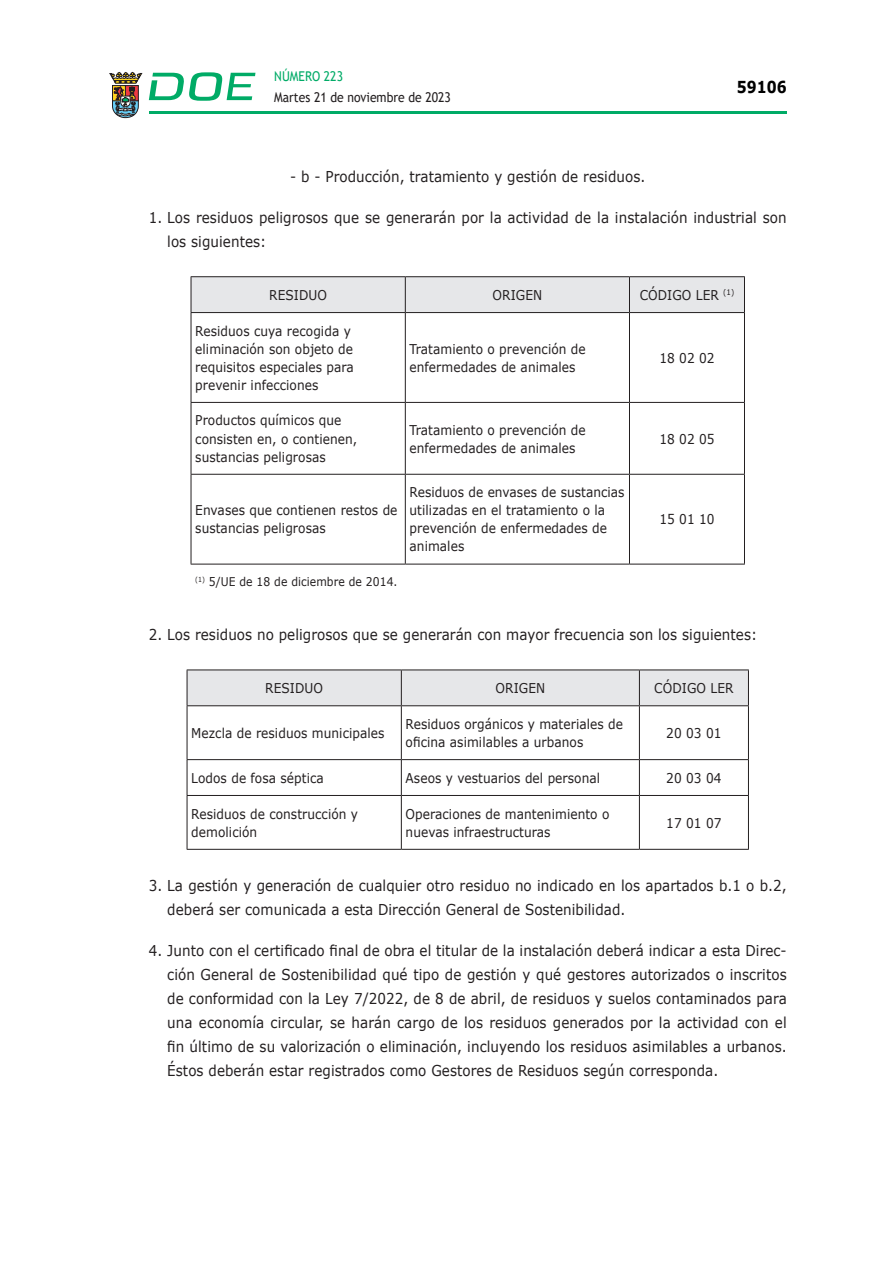
<style>
.page{position:relative;width:893px;height:1263px;background:#fff}
.page>*{position:absolute;margin:0;border:0;box-sizing:border-box;transform-origin:0 0}
.t1{font:700 16.5px "Verdana";color:#000;scale:.85 1}
.CUERPO_DE_TEXTO{font:15px/24px "Verdana";letter-spacing:.005em;color:#231f20;scale:.9 1}
.CUERPO_DE_TEXTO_TABL{font:13.5px/18px "Verdana";letter-spacing:.005em;color:#231f20;scale:.9 1}
.TABLATITULO{font:13.5px "Verdana";letter-spacing:.005em;color:#231f20;scale:.9 1}
.t2{font:13.5px "Trebuchet MS";color:#231f20;scale:.9 1}
.t3{font:13.5px "Trebuchet MS";color:#00ab67;scale:.9 1}
.CUERPO_DE_TEXTO-2{font:12px "Verdana";letter-spacing:.005em;color:#231f20;scale:.9 1}
</style>
<div class="page">
<hr style="left:149px;top:111px;width:638px;height:3px;background:#00ab66">
<svg style="left:109px;top:72px;width:33px;height:46px"></svg>
<svg style="left:149px;top:72px;width:106px;height:29px"></svg>
<div style="left:192px;top:277px;width:552px;height:35px;background:#e6e7e9"></div>
<hr style="left:191px;top:276px;width:214px;height:1px;background:#231f20">
<hr style="left:191px;top:277px;width:1px;height:35px;background:#231f20">
<hr style="left:191px;top:312px;width:214px;height:1px;background:#231f20">
<hr style="left:405px;top:276px;width:224px;height:1px;background:#231f20">
<hr style="left:405px;top:277px;width:1px;height:35px;background:#231f20">
<hr style="left:405px;top:312px;width:224px;height:1px;background:#231f20">
<hr style="left:629px;top:276px;width:116px;height:1px;background:#231f20">
<hr style="left:629px;top:277px;width:1px;height:35px;background:#231f20">
<hr style="left:744px;top:277px;width:1px;height:35px;background:#231f20">
<hr style="left:629px;top:312px;width:116px;height:1px;background:#231f20">
<hr style="left:191px;top:313px;width:1px;height:89px;background:#231f20">
<hr style="left:405px;top:313px;width:1px;height:89px;background:#231f20">
<hr style="left:629px;top:313px;width:1px;height:89px;background:#231f20">
<hr style="left:744px;top:313px;width:1px;height:89px;background:#231f20">
<hr style="left:191px;top:402px;width:214px;height:1px;background:#231f20">
<hr style="left:191px;top:403px;width:1px;height:71px;background:#231f20">
<hr style="left:405px;top:402px;width:224px;height:1px;background:#231f20">
<hr style="left:405px;top:403px;width:1px;height:71px;background:#231f20">
<hr style="left:629px;top:402px;width:116px;height:1px;background:#231f20">
<hr style="left:629px;top:403px;width:1px;height:71px;background:#231f20">
<hr style="left:744px;top:403px;width:1px;height:71px;background:#231f20">
<hr style="left:191px;top:474px;width:214px;height:1px;background:#231f20">
<hr style="left:191px;top:475px;width:1px;height:89px;background:#231f20">
<hr style="left:405px;top:474px;width:224px;height:1px;background:#231f20">
<hr style="left:405px;top:475px;width:1px;height:89px;background:#231f20">
<hr style="left:629px;top:474px;width:116px;height:1px;background:#231f20">
<hr style="left:629px;top:475px;width:1px;height:89px;background:#231f20">
<hr style="left:744px;top:475px;width:1px;height:89px;background:#231f20">
<hr style="left:191px;top:564px;width:214px;height:1px;background:#231f20">
<hr style="left:405px;top:564px;width:224px;height:1px;background:#231f20">
<hr style="left:629px;top:564px;width:116px;height:1px;background:#231f20">
<div style="left:188px;top:670px;width:560px;height:35px;background:#e6e7e9"></div>
<hr style="left:187px;top:669px;width:214px;height:1px;background:#231f20">
<hr style="left:187px;top:670px;width:1px;height:35px;background:#231f20">
<hr style="left:187px;top:705px;width:214px;height:1px;background:#231f20">
<hr style="left:401px;top:669px;width:238px;height:1px;background:#231f20">
<hr style="left:401px;top:670px;width:1px;height:35px;background:#231f20">
<hr style="left:401px;top:705px;width:238px;height:1px;background:#231f20">
<hr style="left:639px;top:669px;width:110px;height:1px;background:#231f20">
<hr style="left:639px;top:670px;width:1px;height:35px;background:#231f20">
<hr style="left:748px;top:670px;width:1px;height:35px;background:#231f20">
<hr style="left:639px;top:705px;width:110px;height:1px;background:#231f20">
<hr style="left:187px;top:706px;width:1px;height:53px;background:#231f20">
<hr style="left:401px;top:706px;width:1px;height:53px;background:#231f20">
<hr style="left:639px;top:706px;width:1px;height:53px;background:#231f20">
<hr style="left:748px;top:706px;width:1px;height:53px;background:#231f20">
<hr style="left:187px;top:759px;width:214px;height:1px;background:#231f20">
<hr style="left:187px;top:760px;width:1px;height:35px;background:#231f20">
<hr style="left:401px;top:759px;width:238px;height:1px;background:#231f20">
<hr style="left:401px;top:760px;width:1px;height:35px;background:#231f20">
<hr style="left:639px;top:759px;width:110px;height:1px;background:#231f20">
<hr style="left:639px;top:760px;width:1px;height:35px;background:#231f20">
<hr style="left:748px;top:760px;width:1px;height:35px;background:#231f20">
<hr style="left:187px;top:795px;width:214px;height:1px;background:#231f20">
<hr style="left:187px;top:796px;width:1px;height:53px;background:#231f20">
<hr style="left:187px;top:849px;width:214px;height:1px;background:#231f20">
<hr style="left:401px;top:795px;width:238px;height:1px;background:#231f20">
<hr style="left:401px;top:796px;width:1px;height:53px;background:#231f20">
<hr style="left:401px;top:849px;width:238px;height:1px;background:#231f20">
<hr style="left:639px;top:795px;width:110px;height:1px;background:#231f20">
<hr style="left:639px;top:796px;width:1px;height:53px;background:#231f20">
<hr style="left:748px;top:796px;width:1px;height:53px;background:#231f20">
<hr style="left:639px;top:849px;width:110px;height:1px;background:#231f20">
<p class="t3" style="left:274px;top:67px;width:78px">NÚMERO 223</p>
<p class="t2" style="left:274px;top:88px;width:198px">Martes 21 de noviembre de 2023</p>
<p class="t1" style="left:737px;top:75px;width:60px">59106</p>
<p class="CUERPO_DE_TEXTO" style="left:290px;top:164px;width:396px">- b - Producción, tratamiento y gestión de residuos.</p>
<p class="CUERPO_DE_TEXTO" style="left:167px;top:205px;width:690px;text-indent:-18px">1. Los residuos peligrosos que se generarán por la actividad de la instalación industrial son los siguientes:</p>
<p class="TABLATITULO" style="left:269px;top:286px;width:66px">RESIDUO</p>
<p class="TABLATITULO" style="left:493px;top:286px;width:57px">ORIGEN</p>
<p class="TABLATITULO" style="left:640px;top:286px;width:107px">CÓDIGO LER <sup>(1)</sup></p>
<p class="CUERPO_DE_TEXTO_TABL" style="left:195px;top:322px;width:178px">Residuos cuya recogida y eliminación son objeto de requisitos especiales para prevenir infecciones</p>
<p class="CUERPO_DE_TEXTO_TABL" style="left:410px;top:340px;width:197px">Tratamiento o prevención de enfermedades de animales</p>
<p class="CUERPO_DE_TEXTO_TABL" style="left:659px;top:349px;width:63px">18 02 02</p>
<p class="CUERPO_DE_TEXTO_TABL" style="left:195px;top:411px;width:181px">Productos químicos que consisten en, o contienen, sustancias peligrosas</p>
<p class="CUERPO_DE_TEXTO_TABL" style="left:410px;top:420px;width:197px">Tratamiento o prevención de enfermedades de animales</p>
<p class="CUERPO_DE_TEXTO_TABL" style="left:659px;top:429px;width:63px">18 02 05</p>
<p class="CUERPO_DE_TEXTO_TABL" style="left:195px;top:501px;width:226px">Envases que contienen restos de sustancias peligrosas</p>
<p class="CUERPO_DE_TEXTO_TABL" style="left:410px;top:483px;width:240px">Residuos de envases de sustancias utilizadas en el tratamiento o la prevención de enfermedades de animales</p>
<p class="CUERPO_DE_TEXTO_TABL" style="left:659px;top:510px;width:63px">15 01 10</p>
<p class="CUERPO_DE_TEXTO-2" style="left:195px;top:573px;width:226px"><sup>(1)</sup> 5/UE de 18 de diciembre de 2014.</p>
<p class="CUERPO_DE_TEXTO" style="left:149px;top:622px;width:678px">2. Los residuos no peligrosos que se generarán con mayor frecuencia son los siguientes:</p>
<p class="TABLATITULO" style="left:265px;top:679px;width:66px">RESIDUO</p>
<p class="TABLATITULO" style="left:496px;top:679px;width:57px">ORIGEN</p>
<p class="TABLATITULO" style="left:654px;top:679px;width:90px">CÓDIGO LER</p>
<p class="CUERPO_DE_TEXTO_TABL" style="left:191px;top:724px;width:216px">Mezcla de residuos municipales</p>
<p class="CUERPO_DE_TEXTO_TABL" style="left:406px;top:715px;width:243px">Residuos orgánicos y materiales de oficina asimilables a urbanos</p>
<p class="CUERPO_DE_TEXTO_TABL" style="left:666px;top:724px;width:63px">20 03 01</p>
<p class="CUERPO_DE_TEXTO_TABL" style="left:191px;top:769px;width:149px">Lodos de fosa séptica</p>
<p class="CUERPO_DE_TEXTO_TABL" style="left:406px;top:769px;width:218px">Aseos y vestuarios del personal</p>
<p class="CUERPO_DE_TEXTO_TABL" style="left:666px;top:769px;width:63px">20 03 04</p>
<p class="CUERPO_DE_TEXTO_TABL" style="left:191px;top:804px;width:187px">Residuos de construcción y demolición</p>
<p class="CUERPO_DE_TEXTO_TABL" style="left:406px;top:804px;width:228px">Operaciones de mantenimiento o nuevas infraestructuras</p>
<p class="CUERPO_DE_TEXTO_TABL" style="left:666px;top:813px;width:63px">17 01 07</p>
<p class="CUERPO_DE_TEXTO" style="left:167px;top:873px;width:690px;text-indent:-18px">3. La gestión y generación de cualquier otro residuo no indicado en los apartados b.1 o b.2, deberá ser comunicada a esta Dirección General de Sostenibilidad.</p>
<p class="CUERPO_DE_TEXTO" style="left:167px;top:938px;width:690px;text-align:justify;text-indent:-18px">4. Junto con el certificado final de obra el titular de la instalación deberá indicar a esta Direc&shy;ción General de Sostenibilidad qué tipo de gestión y qué gestores autorizados o inscritos de conformidad con la Ley 7/2022, de 8 de abril, de residuos y suelos contaminados para una economía circular, se harán cargo de los residuos generados por la actividad con el fin último de su valorización o eliminación, incluyendo los residuos asimilables a urbanos.<br>Éstos deberán estar registrados como Gestores de Residuos según corresponda.</p>
</div>
